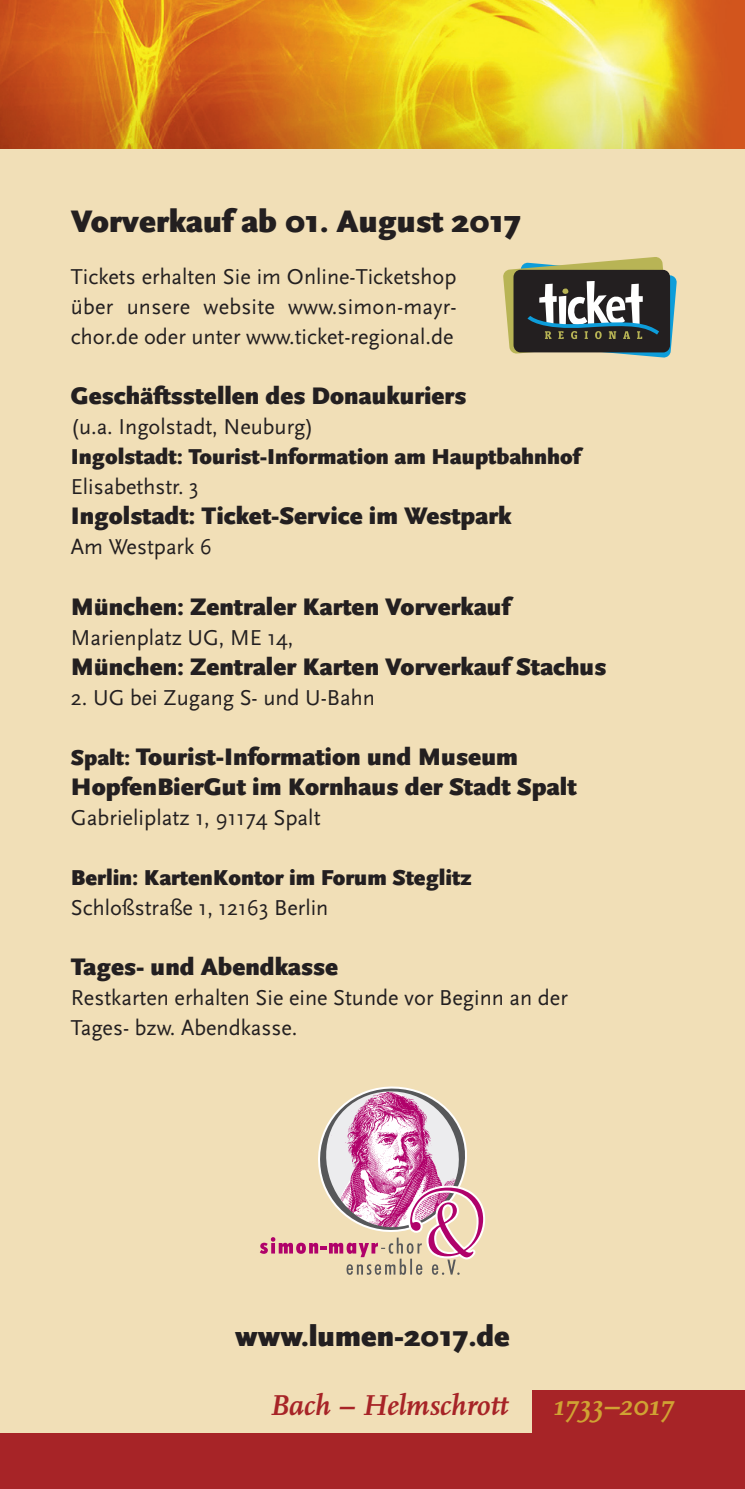
<style>
.page{position:relative;width:745px;height:1489px;background:#fff}
.page>*{position:absolute;margin:0;border:0;box-sizing:border-box;transform-origin:0 0}
.t1{font:900 32.5px "Scala Sans Pro";color:#231f20}
.t2{font:900 30px "Scala Sans Pro";color:#231f20}
.t3{font:italic 700 30px "Scala";color:#a72427}
.t4{font:italic 700 30px "Scala";color:#d0a233}
.t5{font:900 25px/30px "Scala Sans Pro";color:#231f20}
.t6{font:22.5px/30px "Scala Sans Pro";color:#231f20;text-align:justify}
.t7{font:900 22.5px "Scala Sans Pro";color:#231f20}
.s1{font-size:22.5px}
</style>
<div class="page">
<div style="left:0;top:1369px;width:744px;height:119px;background:#a72427"></div>
<div style="left:0;top:0;width:744px;height:1431px;background:#f1dfb7"></div>
<img style="left:0;top:0;width:744px;height:149px">
<div style="left:531px;top:1390px;width:213px;height:92px;background:#a72427"></div>
<svg style="left:259px;top:1086px;width:227px;height:188px"></svg>
<svg style="left:503px;top:257px;width:173px;height:101px;background:#66695e"></svg>
<h1 class="t1" style="left:71px;top:208px;width:451px">Vorverkauf ab 01. August 2017</h1>
<p class="t6" style="left:71px;top:264px;width:387px">Tickets erhalten Sie im Online-Ticketshop über unsere website www.simon-mayr&shy;chor.de oder unter www.ticket-regional.de</p>
<p class="t5" style="left:71px;top:383px;width:396px">Geschäftsstellen des Donaukuriers</p>
<p class="t6" style="left:71px;top:414px;width:244px">(u.a. Ingolstadt, Neuburg)</p>
<p class="t7" style="left:71px;top:448px;width:510px">Ingolstadt: Tourist-Information am Hauptbahnhof</p>
<p class="t6" style="left:71px;top:474px;width:129px">Elisabethstr. 3</p>
<p class="t5" style="left:71px;top:503px;width:441px">Ingolstadt: Ticket-Service im Westpark</p>
<p class="t6" style="left:71px;top:534px;width:142px">Am Westpark 6</p>
<p class="t5" style="left:71px;top:593px;width:440px">München: Zentraler Karten Vorverkauf</p>
<p class="t6" style="left:71px;top:624px;width:224px">Marienplatz UG, ME 14,</p>
<p class="t5" style="left:71px;top:653px;width:536px">München: Zentraler Karten Vorverkauf Stachus</p>
<p class="t6" style="left:71px;top:684px;width:305px">2. UG bei Zugang S- und U-Bahn</p>
<p class="t5" style="left:71px;top:743px;width:507px"><span class="s1">Spalt:</span> Tourist-Information und Museum<br>HopfenBierGut im Kornhaus der Stadt Spalt</p>
<p class="t6" style="left:71px;top:804px;width:251px">Gabrieliplatz 1, 91174 Spalt</p>
<p class="t7" style="left:71px;top:868px;width:402px">Berlin: KartenKontor im Forum Steglitz</p>
<p class="t6" style="left:71px;top:894px;width:259px">Schloßstraße 1, 12163 Berlin</p>
<p class="t5" style="left:71px;top:953px;width:268px">Tages- und Abendkasse</p>
<p class="t6" style="left:71px;top:984px;width:498px">Restkarten erhalten Sie eine Stunde vor Beginn an der<br>Tages- bzw. Abendkasse.</p>
<h2 class="t2" style="left:235px;top:1323px;width:276px">www.lumen-2017.de</h2>
<h2 class="t3" style="left:269px;top:1388px;width:240px">Bach – Helmschrott</h2>
<h2 class="t4" style="left:553px;top:1388px;width:122px">1733–2017</h2>
</div>
